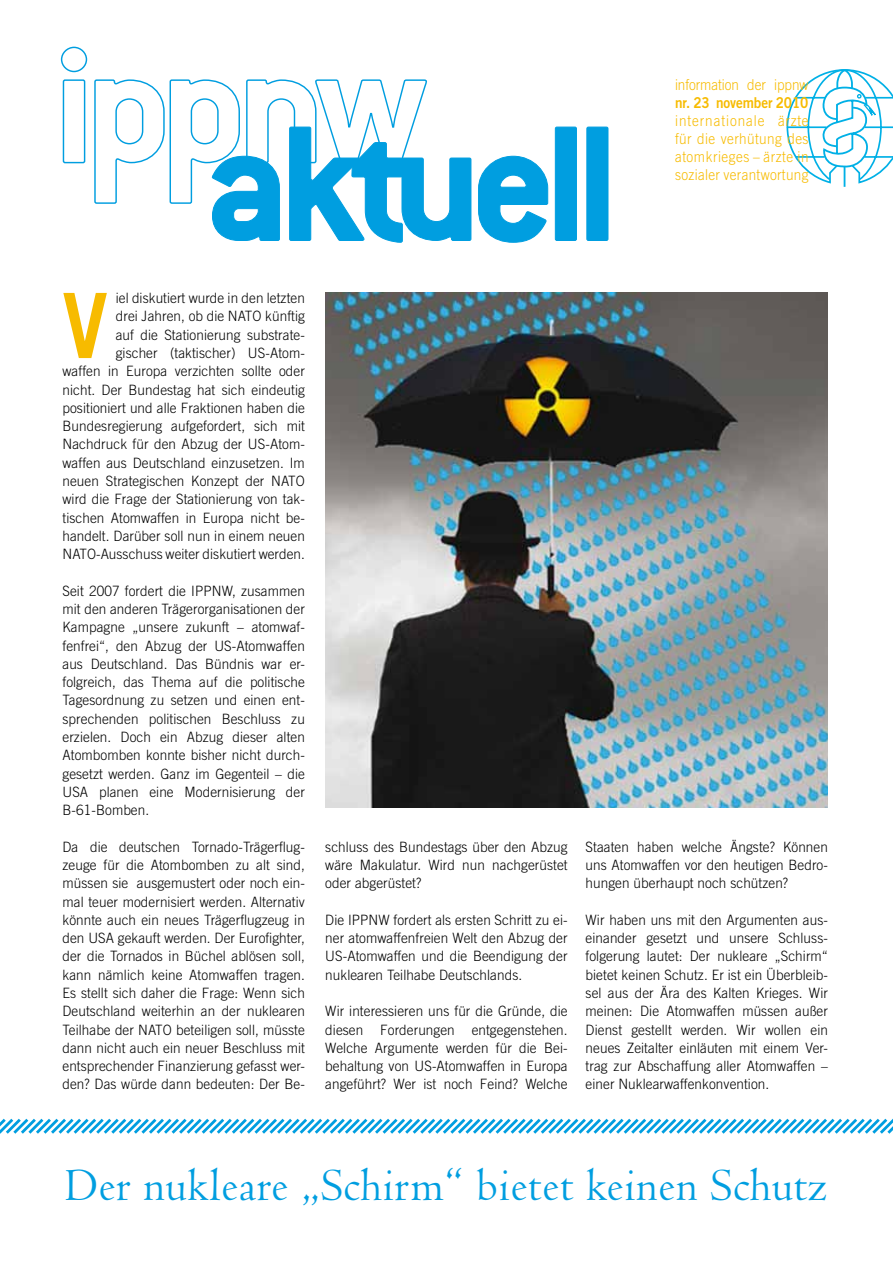
<style>
.page{position:relative;width:893px;height:1263px;background:#fff}
.page>*{position:absolute;margin:0;border:0;box-sizing:border-box;transform-origin:0 0}
.t1{font:700 180px "Conduit ITC Std";letter-spacing:-.06em;color:#009ee0}
.t2{font:90.15px "Trade Gothic LT Std Bd 2";color:#f7bb00;scale:.9 1}
.t3{font:48px "Centaur MT Std";letter-spacing:.02em;color:#009ee0;scale:.95 1}
.t4{font:300 15px/18px "Trade Gothic LT Std";letter-spacing:.025em;color:#f7bb00;text-align:justify;scale:.9 1}
.t5{font:300 15px "Trade Gothic LT Std";letter-spacing:-.005em;color:#f7bb00;scale:.9 1}
.t6{font:15px "Trade Gothic LT Std Bd 2";letter-spacing:-.005em;color:#f7bb00;scale:.9 1}
.t7{font:300 14.25px/18.3px "Trade Gothic LT Std";letter-spacing:.005em;color:#000;text-align:justify;scale:.95 1}
</style>
<div class="page">
<img style="left:325px;top:292px;width:503px;height:516px">
<svg style="left:60px;top:46px;width:28px;height:118px"></svg>
<svg style="left:94px;top:79px;width:378px;height:164px"></svg>
<svg style="left:478px;top:155px;width:70px;height:88px"></svg>
<div style="left:555px;top:127px;width:22px;height:114px;border:1px solid #009ee0;border-radius:2px"></div>
<div style="left:586px;top:127px;width:22px;height:114px;border:1px solid #009ee0;border-radius:2px"></div>
<svg style="left:786px;top:69px;width:107px;height:118px"></svg>
<svg style="left:0;top:1118px;width:893px;height:16px"></svg>
<h1 class="t1" style="left:204px;top:75px;width:416px">aktuell</h1>
<p class="t5" style="left:675px;top:75px;width:150px">information der ippnw</p>
<p class="t6" style="left:675px;top:93px;width:150px">nr. 23 november 2010</p>
<p class="t4" style="left:675px;top:111px;width:150px">internationale ärzte für die verhütung des atomkrieges – ärzte in sozialer verantwortung</p>
<p class="t7" style="left:63px;top:289px;width:257px;text-align:right">iel diskutiert wurde in den letzten<br>drei Jahren, ob die NATO künftig<br>auf die Stationierung substrate-<br>gischer (taktischer) US-Atom-<br>waffen in Europa verzichten sollte oder nicht. Der Bundestag hat sich eindeutig positioniert und alle Fraktionen haben die Bundesregierung aufgefordert, sich mit Nachdruck für den Abzug der US-Atom&shy;waffen aus Deutschland einzusetzen. Im neuen Strategischen Konzept der NATO wird die Frage der Stationierung von tak&shy;tischen Atomwaffen in Europa nicht be&shy;handelt. Darüber soll nun in einem neuen NATO-Ausschuss weiter diskutiert werden.</p>
<p class="t7" style="left:63px;top:581px;width:257px">Seit 2007 fordert die IPPNW, zusammen mit den anderen Trägerorganisationen der Kampagne „unsere zukunft – atomwaf&shy;fenfrei“, den Abzug der US-Atomwaffen aus Deutschland. Das Bündnis war er&shy;folgreich, das Thema auf die politische Tagesordnung zu setzen und einen ent&shy;sprechenden politischen Beschluss zu erzielen. Doch ein Abzug dieser alten Atombomben konnte bisher nicht durch&shy;gesetzt werden. Ganz im Gegenteil – die USA planen eine Modernisierung der B-61-Bomben.</p>
<p class="t7" style="left:63px;top:837px;width:257px">Da die deutschen Tornado-Trägerflug&shy;zeuge für die Atombomben zu alt sind, müssen sie ausgemustert oder noch ein&shy;mal teuer modernisiert werden. Alternativ könnte auch ein neues Trägerflugzeug in den USA gekauft werden. Der Eurofighter, der die Tornados in Büchel ablösen soll, kann nämlich keine Atomwaffen tragen.<br>Es stellt sich daher die Frage: Wenn sich Deutschland weiterhin an der nuklearen Teilhabe der NATO beteiligen soll, müsste dann nicht auch ein neuer Beschluss mit entsprechender Finanzierung gefasst wer&shy;den? Das würde dann bedeuten: Der Be-</p>
<p class="t7" style="left:325px;top:837px;width:257px">schluss des Bundestags über den Abzug wäre Makulatur. Wird nun nachgerüstet oder abgerüstet?</p>
<h2 class="t2" style="left:63px;top:270px;width:52px">V</h2>
<p class="t7" style="left:325px;top:910px;width:257px">Die IPPNW fordert als ersten Schritt zu ei&shy;ner atomwaffenfreien Welt den Abzug der US-Atomwaffen und die Beendigung der nuklearen Teilhabe Deutschlands.</p>
<p class="t7" style="left:325px;top:1002px;width:257px">Wir interessieren uns für die Gründe, die diesen Forderungen entgegenstehen.<br>Welche Argumente werden für die Bei&shy;behaltung von US-Atomwaffen in Europa angeführt? Wer ist noch Feind? Welche</p>
<p class="t7" style="left:586px;top:837px;width:257px">Staaten haben welche Ängste? Können uns Atomwaffen vor den heutigen Bedro&shy;hungen überhaupt noch schützen?</p>
<p class="t7" style="left:586px;top:910px;width:257px">Wir haben uns mit den Argumenten aus&shy;einander gesetzt und unsere Schluss&shy;folgerung lautet: Der nukleare „Schirm“ bietet keinen Schutz. Er ist ein Überbleib&shy;sel aus der Ära des Kalten Krieges. Wir meinen: Die Atomwaffen müssen außer Dienst gestellt werden. Wir wollen ein neues Zeitalter einläuten mit einem Ver&shy;trag zur Abschaffung aller Atomwaffen – einer Nuklearwaffenkonvention.</p>
<h3 class="t3" style="left:65px;top:1159px;width:803px">Der nukleare „Schirm“ bietet keinen Schutz</h3>
</div>
